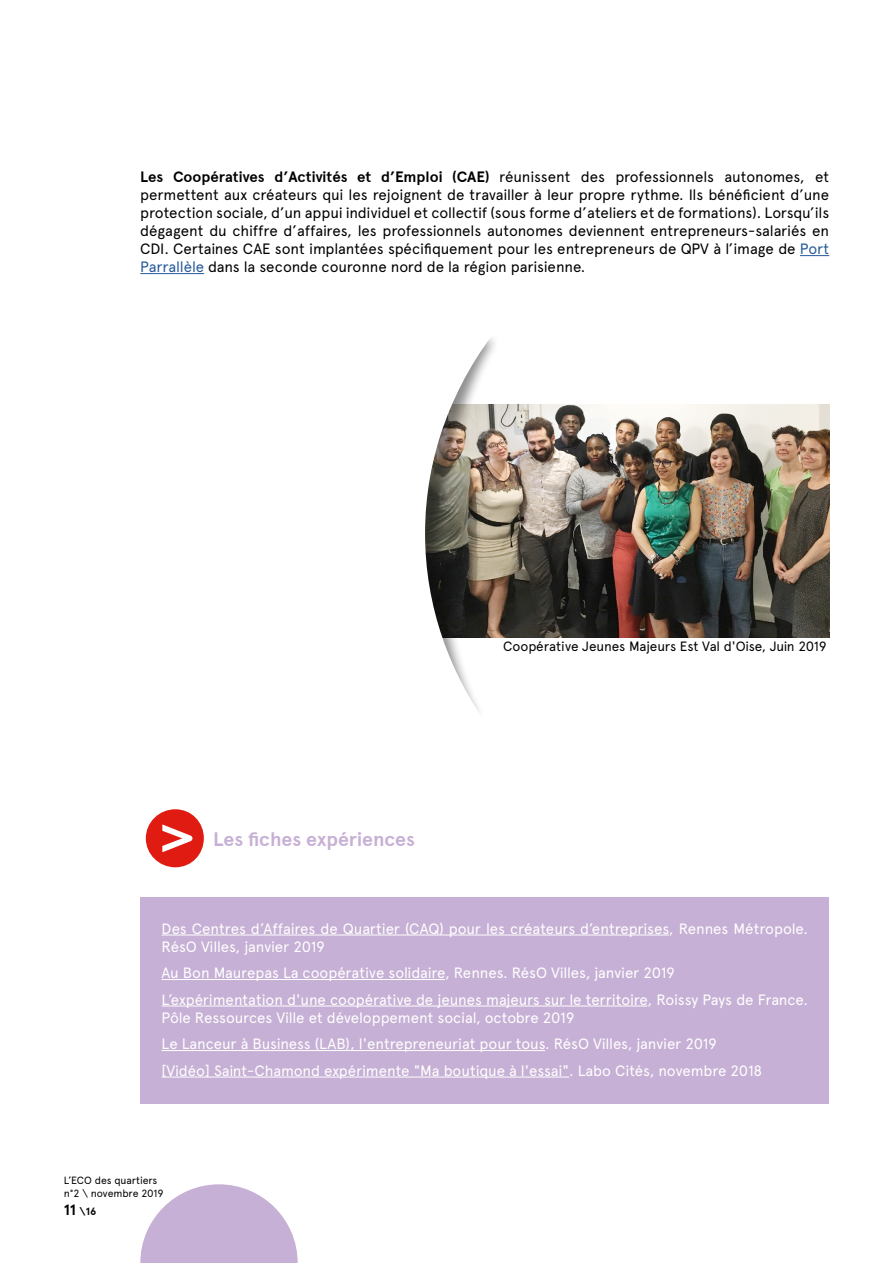
<style>
.page{position:relative;width:893px;height:1263px;background:#fff}
.page>*{position:absolute;margin:0;border:0;box-sizing:border-box;transform-origin:0 0}
.t1{font:700 19.5px "Apercu Pro";color:#c7b0d5}
.t2{font:15px/18px "Apercu Pro";letter-spacing:-.01em;color:#000;text-align:justify}
.t3{font:15px/26.5px "Apercu Pro";letter-spacing:-.01em;color:#fff}
.t4{font:13.5px "Apercu Pro";letter-spacing:-.01em;color:#000}
.t5{font:10.5px/12.6px "Apercu Pro";letter-spacing:-.015em;color:#000}
.t6{font:700 10.5px "Apercu Pro";color:#000}
.s1{font-weight:700}
.s2{color:#275b9b}
.s3{font-size:15px}
</style>
<div class="page">
<div style="left:140px;top:897px;width:689px;height:206px;background:#c7b0d5"></div>
<svg style="left:140px;top:1184px;width:158px;height:79px"></svg>
<div style="left:146px;top:809px;width:58px;height:58px;background:#df1b12;border-radius:50%"></div>
<svg style="left:162px;top:824px;width:30px;height:28px"></svg>
<svg style="left:800px;top:255px;width:29px;height:1px"></svg>
<hr style="left:140px;top:273px;width:64px;height:1px;background:#275b9b">
<hr style="left:162px;top:935px;width:507px;height:1px;background:#fff">
<hr style="left:162px;top:979px;width:283px;height:1px;background:#fff">
<hr style="left:162px;top:1006px;width:485px;height:1px;background:#fff">
<hr style="left:162px;top:1050px;width:383px;height:1px;background:#fff">
<hr style="left:162px;top:1077px;width:407px;height:1px;background:#fff">
<img style="left:576px;top:405px;width:253px;height:232px">
<svg style="left:204px;top:273px;width:372px;height:440px"></svg>
<p class="t2" style="left:140px;top:167px;width:690px"><span class="s1">Les Coopératives d’Activités et d’Emploi (CAE)</span> réunissent des professionnels autonomes, et permettent aux créateurs qui les rejoignent de travailler à leur propre rythme. Ils bénéficient d’une protection sociale, d’un appui individuel et collectif (sous forme d’ateliers et de formations). Lorsqu’ils dégagent du chiffre d’affaires, les professionnels autonomes deviennent entrepreneurs-salariés en CDI. Certaines CAE sont implantées spécifiquement pour les entrepreneurs de QPV à l’image de <span class="s2">Port Parrallèle</span> dans la seconde couronne nord de la région parisienne.</p>
<h1 class="t1" style="left:213px;top:828px;width:203px">Les fiches expériences</h1>
<p class="t4" style="left:503px;top:636px;width:325px">Coopérative Jeunes Majeurs Est Val d'Oise, Juin 2019</p>
<p class="t3" style="left:162px;top:918px;width:648px;line-height:18px">Des Centres d’Affaires de Quartier (CAQ) pour les créateurs d’entreprises, Rennes Métropole.<br>RésO Villes, janvier 2019</p>
<p class="t3" style="left:162px;top:958px;width:648px">Au Bon Maurepas La coopérative solidaire, Rennes. RésO Villes, janvier 2019<br>L’expérimentation d'une coopérative de jeunes majeurs sur le territoire, Roissy Pays de France.</p>
<p class="t3" style="left:162px;top:1003px;width:602px">Pôle Ressources Ville et développement social, octobre 2019<br>Le Lanceur à Business (LAB), l'entrepreneuriat pour tous. RésO Villes, janvier 2019 [Vidéo] Saint-Chamond expérimente "Ma boutique à l'essai". Labo Cités, novembre 2018</p>
<p class="t5" style="left:64px;top:1173px;width:101px">L’ECO des quartiers n°2 \ novembre 2019</p>
<p class="t6" style="left:64px;top:1205px;width:34px"><span class="s3">11</span> \16</p>
</div>
